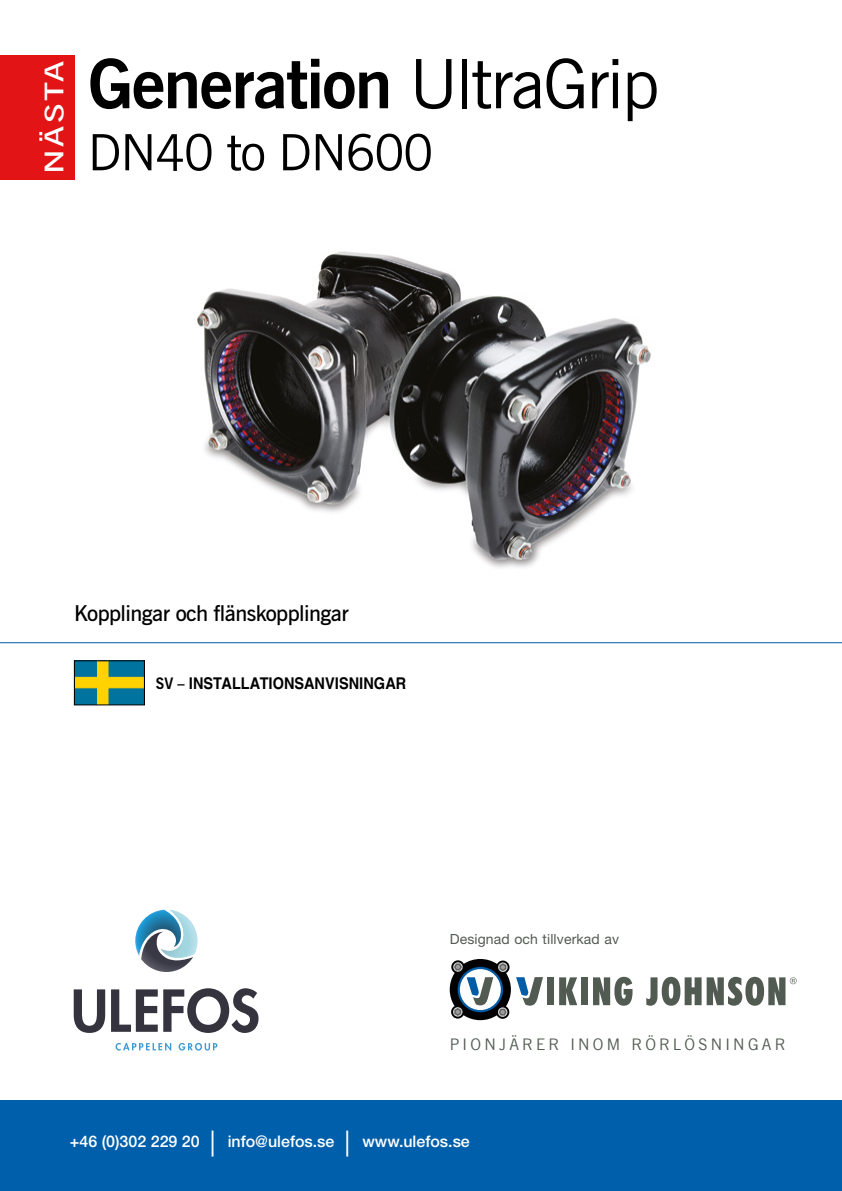
<style>
.page{position:relative;width:842px;height:1191px;background:#fff}
.page>*{position:absolute;margin:0;border:0;box-sizing:border-box;transform-origin:0 0}
.t1{font:700 68px "News Gothic BT";letter-spacing:-.025em;color:#000}
.t2{font:50px "News Gothic BT";letter-spacing:-.025em;color:#000}
.t3{font:600 26px "News Gothic BT";letter-spacing:.07em;color:#fff;scale:1.33 1}
.t4{font:600 22px "News Gothic BT";letter-spacing:-.025em;color:#000}
.t5{font:500 16px "Helvetica Neue LT Pro";color:#fff}
.t6{font:700 16px "Helios";color:#000;scale:.9 1}
.t7{font:16px "News Gothic BT";letter-spacing:.205em;color:#525b52}
.t8{font:14px "Helvetica Neue LT Pro";letter-spacing:.01em;color:#525b52}
.s1{font-weight:400}
.s2{font-family:"News Gothic BT"}
.s3{font-weight:400;font-size:26px}
</style>
<div class="page">
<svg style="left:76px;top:662px;width:67px;height:41px;background:#66995f"></svg>
<div style="left:74px;top:660px;width:71px;height:45px;border:1px solid #000"></div>
<div style="left:0;top:1100px;width:842px;height:91px;background:#005faa"></div>
<div style="left:0;top:55px;width:74px;height:124px;background:#e21415"></div>
<hr style="left:0;top:642px;width:842px;height:1px;background:#005ca5">
<img style="left:197px;top:251px;width:454px;height:317px">
<svg style="left:116px;top:1043px;width:55px;height:7px"></svg>
<svg style="left:179px;top:1043px;width:38px;height:7px"></svg>
<svg style="left:135px;top:909px;width:63px;height:63px"></svg>
<svg style="left:74px;top:989px;width:31px;height:44px"></svg>
<svg style="left:111px;top:988px;width:148px;height:45px"></svg>
<div style="left:547px;top:977px;width:7px;height:28px;background:#525b52"></div>
<svg style="left:559px;top:977px;width:18px;height:28px"></svg>
<div style="left:581px;top:977px;width:7px;height:28px;background:#525b52"></div>
<svg style="left:593px;top:976px;width:39px;height:29px"></svg>
<svg style="left:646px;top:976px;width:151px;height:29px"></svg>
<svg style="left:450px;top:959px;width:93px;height:61px"></svg>
<h3 class="t3" style="left:38px;top:174px;width:87px;rotate:-90deg">NÄSTA</h3>
<h1 class="t1" style="left:88px;top:43px;width:572px">Generation <span class="s1">UltraGrip</span></h1>
<h2 class="t2" style="left:88px;top:122px;width:347px">DN40 to DN600</h2>
<h3 class="t4" style="left:74px;top:600px;width:276px">Kopplingar och flänskopplingar</h3>
<p class="t6" style="left:156px;top:674px;width:279px"><span class="s2">SV –</span> INSTALLATIONSANVISNINGAR</p>
<p class="t8" style="left:450px;top:930px;width:171px">Designad och tillverkad av</p>
<p class="t7" style="left:450px;top:1034px;width:337px">PIONJÄRER INOM RÖRLÖSNINGAR</p>
<p class="t5" style="left:70px;top:1132px;width:401px">+46 (0)302 229 20 <span class="s3">|</span> info@ulefos.se <span class="s3">|</span> www.ulefos.se</p>
</div>
